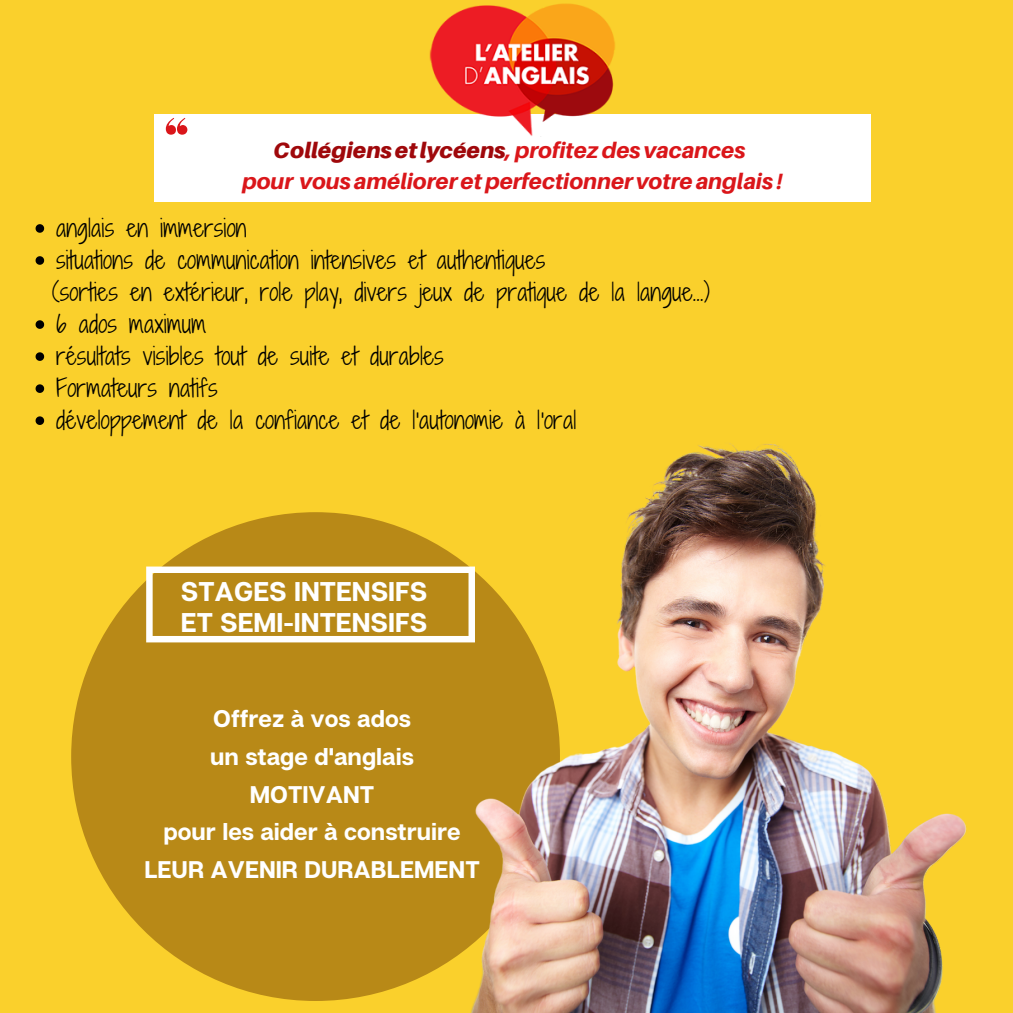
<style>
.page{position:relative;width:1013px;height:1013px;background:#fff}
.page>*{position:absolute;margin:0;border:0;box-sizing:border-box;transform-origin:0 0}
.t1{font:700 27px/30.2px "Articulat CF";color:#fff}
.t2{font:700 24px/37.9px "Articulat CF";color:#fff;text-align:center}
.t3{font:23.5px/32px "Shadows Into Light Two";letter-spacing:.01em;color:#000}
.t4{font:italic 800 22.12px/30.6px "Aileron";color:#da161a;text-align:center}
.s1{font-weight:900;color:#9f080b}
</style>
<div class="page">
<div style="left:0;top:0;width:1012px;height:1012px;background:#fad02c"></div>
<div style="left:71px;top:512px;width:489px;height:488px;background:#b88917;border-radius:50%"></div>
<svg style="left:146px;top:566px;width:263px;height:76px"></svg>
<img style="left:409px;top:443px;width:558px;height:569px">
<div style="left:154px;top:114px;width:716px;height:87px;background:#fff"></div>
<svg style="left:166px;top:118px;width:21px;height:17px"></svg>
<img style="left:429px;top:3px;width:186px;height:134px">
<svg style="left:36px;top:224px;width:8px;height:9px"></svg>
<svg style="left:36px;top:256px;width:8px;height:9px"></svg>
<svg style="left:36px;top:320px;width:8px;height:9px"></svg>
<svg style="left:36px;top:352px;width:8px;height:9px"></svg>
<svg style="left:36px;top:384px;width:8px;height:9px"></svg>
<svg style="left:36px;top:416px;width:8px;height:9px"></svg>
<p class="t4" style="left:242px;top:134px;width:542px"><span class="s1">Collégiensetlycéens</span>,profitezdes vacances<br>pour vous amélioreretperfectionner votreanglais !</p>
<p class="t3" style="left:56px;top:212px;width:491px">anglais en immersion<br>situations de communication intensives et authentiques</p>
<p class="t3" style="left:56px;top:308px;width:521px">6 ados maximum<br>résultats visibles tout de suite et durables<br>Formateurs natifs<br>développement de la confiance et de l'autonomie à l'oral</p>
<p class="t3" style="left:52px;top:276px;width:659px">(sorties en extérieur, role play, divers jeux de pratique de la langue...)</p>
<p class="t1" style="left:181px;top:576px;width:248px">STAGES INTENSIFS<br>ET SEMI-INTENSIFS</p>
<p class="t2" style="left:144px;top:698px;width:337px">Offrez à vos ados<br>un stage d'anglais<br>MOTIVANT<br>pour les aider à construire<br>LEUR AVENIR DURABLEMENT</p>
</div>
